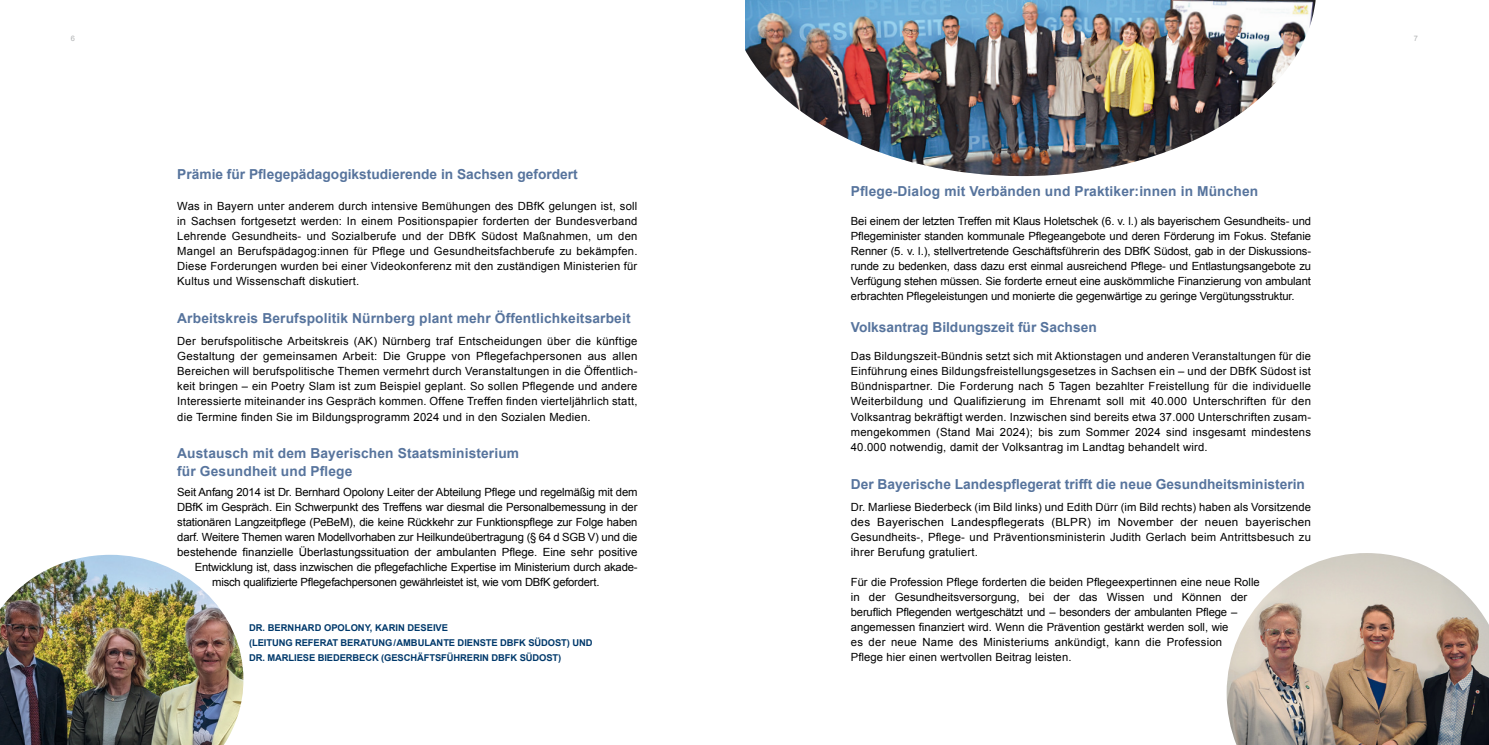
<style>
.page{position:relative;width:1489px;height:745px;background:#fff}
.page>*{position:absolute;margin:0;border:0;box-sizing:border-box;transform-origin:0 0}
.t1{font:700 13.75px/17.5px "Arial";letter-spacing:.01em;color:#57749d}
.t2{font:11.25px/15px "Arial";letter-spacing:-.01em;color:#000;text-align:justify}
.t3{font:700 9.38px/15px "Arial";letter-spacing:-.01em;color:#00396b}
.t4{font:7.5px "Arial";color:#b1b3b4}
</style>
<div class="page">
<img style="left:0;top:554px;width:243px;height:190px">
<img style="left:1226px;top:553px;width:262px;height:191px">
<img style="left:745px;top:0;width:570px;height:176px">
<p class="t4" style="left:71px;top:33px;width:6px">6</p>
<p class="t4" style="left:1413px;top:33px;width:6px">7</p>
<p class="t1" style="left:177px;top:166px;width:402px">Prämie für Pflegepädagogikstudierende in Sachsen gefordert</p>
<p class="t2" style="left:177px;top:199px;width:461px">Was in Bayern unter anderem durch intensive Bemühungen des DBfK gelungen ist, soll in Sachsen fortgesetzt werden: In einem Positionspapier forderten der Bundesverband Lehrende Gesundheits- und Sozialberufe und der DBfK Südost Maßnahmen, um den Mangel an Berufspädagog:innen für Pflege und Gesundheitsfachberufe zu bekämpfen.<br>Diese Forderungen wurden bei einer Videokonferenz mit den zuständigen Ministerien für Kultus und Wissenschaft diskutiert.</p>
<p class="t1" style="left:177px;top:310px;width:455px">Arbeitskreis Berufspolitik Nürnberg plant mehr Öffentlichkeitsarbeit</p>
<p class="t2" style="left:177px;top:334px;width:462px">Der berufspolitische Arbeitskreis (AK) Nürnberg traf Entscheidungen über die künftige Gestaltung der gemeinsamen Arbeit: Die Gruppe von Pflegefachpersonen aus allen Bereichen will berufspolitische Themen vermehrt durch Veranstaltungen in die Öffentlich&shy;keit bringen – ein Poetry Slam ist zum Beispiel geplant. So sollen Pflegende und andere Interessierte miteinander ins Gespräch kommen. Offene Treffen finden vierteljährlich statt, die Termine finden Sie im Bildungsprogramm 2024 und in den Sozialen Medien.</p>
<p class="t1" style="left:177px;top:445px;width:343px">Austausch mit dem Bayerischen Staatsministerium für Gesundheit und Pflege</p>
<p class="t2" style="left:177px;top:484px;width:462px">Seit Anfang 2014 ist Dr. Bernhard Opolony Leiter der Abteilung Pflege und regelmäßig mit dem</p>
<p class="t2" style="left:177px;top:499px;width:461px">DBfK im Gespräch. Ein Schwerpunkt des Treffens war diesmal die Personalbemessung in der</p>
<p class="t2" style="left:177px;top:514px;width:461px">stationären Langzeitpflege (PeBeM), die keine Rückkehr zur Funktionspflege zur Folge haben</p>
<p class="t2" style="left:177px;top:529px;width:461px">darf. Weitere Themen waren Modellvorhaben zur Heilkundeübertragung (§ 64 d SGB V) und die</p>
<p class="t2" style="left:177px;top:544px;width:462px">bestehende finanzielle Überlastungssituation der ambulanten Pflege. Eine sehr positive</p>
<p class="t2" style="left:195px;top:559px;width:444px">Entwicklung ist, dass inzwischen die pflegefachliche Expertise im Ministerium durch akade-</p>
<p class="t2" style="left:212px;top:574px;width:388px">misch qualifizierte Pflegefachpersonen gewährleistet ist, wie vom DBfK gefordert.</p>
<p class="t3" style="left:249px;top:620px;width:345px">DR. BERNHARD OPOLONY, KARIN DESEIVE<br>(LEITUNG REFERAT BERATUNG/AMBULANTE DIENSTE DBFK SÜDOST) UND<br>DR. MARLIESE BIEDERBECK (GESCHÄFTSFÜHRERIN DBFK SÜDOST)</p>
<p class="t1" style="left:850px;top:183px;width:409px">Pflege-Dialog mit Verbänden und Praktiker:innen in München</p>
<p class="t2" style="left:850px;top:214px;width:462px">Bei einem der letzten Treffen mit Klaus Holetschek (6. v. l.) als bayerischem Gesundheits- und Pflegeminister standen kommunale Pflegeangebote und deren Förderung im Fokus. Stefanie Renner (5. v. l.), stellvertretende Geschäftsführerin des DBfK Südost, gab in der Diskussions&shy;runde zu bedenken, dass dazu erst einmal ausreichend Pflege- und Entlastungsangebote zu Verfügung stehen müssen. Sie forderte erneut eine auskömmliche Finanzierung von ambulant erbrachten Pflegeleistungen und monierte die gegenwärtige zu geringe Vergütungsstruktur.</p>
<p class="t1" style="left:850px;top:319px;width:247px">Volksantrag Bildungszeit für Sachsen</p>
<p class="t2" style="left:850px;top:349px;width:462px">Das Bildungszeit-Bündnis setzt sich mit Aktionstagen und anderen Veranstaltungen für die Einführung eines Bildungsfreistellungsgesetzes in Sachsen ein – und der DBfK Südost ist Bündnispartner. Die Forderung nach 5 Tagen bezahlter Freistellung für die individuelle Weiterbildung und Qualifizierung im Ehrenamt soll mit 40.000 Unterschriften für den Volksantrag bekräftigt werden. Inzwischen sind bereits etwa 37.000 Unterschriften zusam&shy;mengekommen (Stand Mai 2024); bis zum Sommer 2024 sind insgesamt mindestens 40.000 notwendig, damit der Volksantrag im Landtag behandelt wird.</p>
<p class="t1" style="left:850px;top:475px;width:455px">Der Bayerische Landespflegerat trifft die neue Gesundheitsministerin</p>
<p class="t2" style="left:850px;top:499px;width:462px">Dr. Marliese Biederbeck (im Bild links) und Edith Dürr (im Bild rechts) haben als Vorsitzende des Bayerischen Landespflegerats (BLPR) im November der neuen bayerischen Gesundheits-, Pflege- und Präventionsministerin Judith Gerlach beim Antrittsbesuch zu ihrer Berufung gratuliert.</p>
<p class="t2" style="left:850px;top:574px;width:410px;text-align:left">Für die Profession Pflege forderten die beiden Pflegeexpertinnen eine neue Rolle in der Gesundheitsversorgung, bei der das Wissen und Können der beruflich Pflegenden wertgeschätzt und – besonders der ambulanten Pflege – angemessen finanziert wird. Wenn die Prävention gestärkt werden soll, wie<br>es der neue Name des Ministeriums ankündigt, kann die Profession<br>Pflege hier einen wertvollen Beitrag leisten.</p>
</div>
